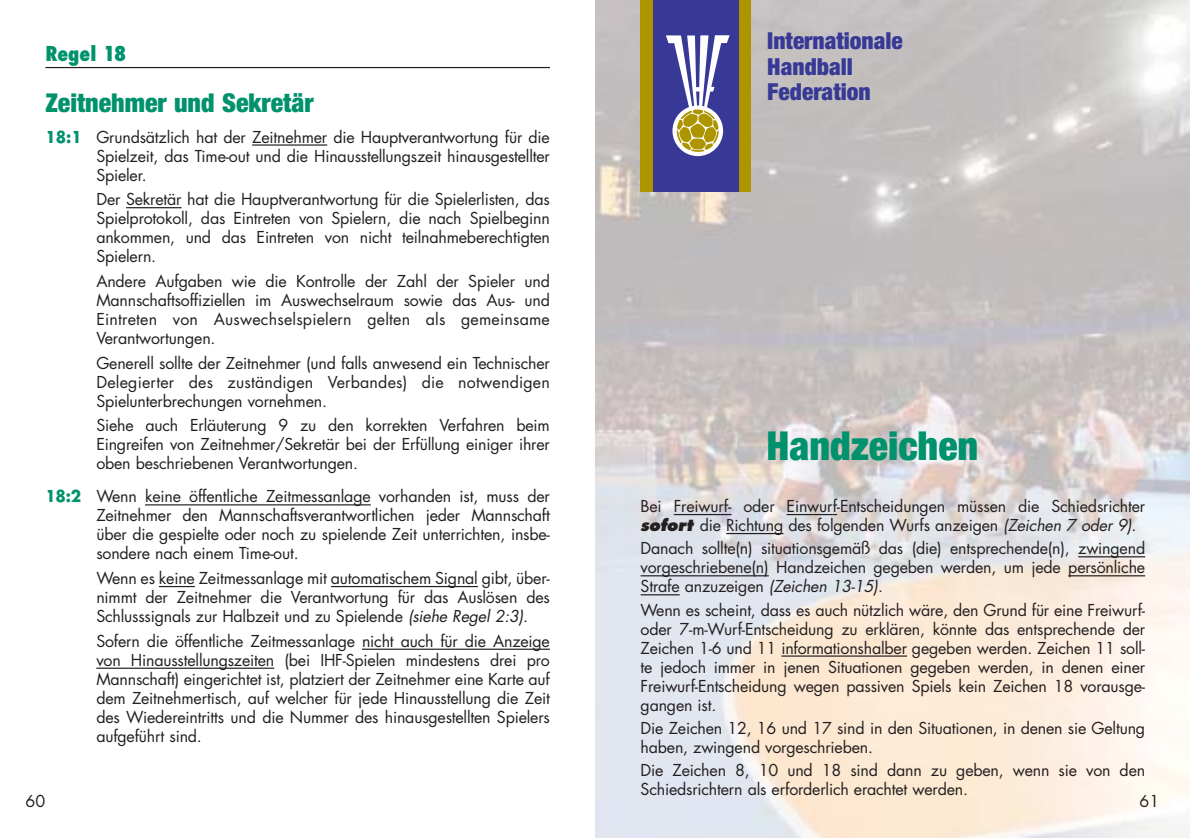
<style>
.page{position:relative;width:1190px;height:838px;background:#fff}
.page>*{position:absolute;margin:0;border:0;box-sizing:border-box;transform-origin:0 0}
.t1{font:900 condensed 40px "Helvetica Neue";color:#00926d}
.t2{font:900 condensed 26px "Helvetica Neue";color:#00926d}
.t3{font:900 condensed 23.4px/25.6px "Helvetica Neue";color:#383996}
.t4{font:800 condensed 20px "Futura";color:#00926d}
.t5{font:16px/19px "Futura";letter-spacing:-.01em;color:#231f20;text-align:justify}
.s1{font-weight:700;color:#00926d}
.s2{font-style:italic}
.s3{font-weight:800;font-style:italic}
</style>
<div class="page">
<img style="left:595px;top:0;width:595px;height:838px">
<div style="left:641px;top:0;width:110px;height:192px;background:#ad9500"></div>
<div style="left:654px;top:0;width:85px;height:192px;background:#383996"></div>
<svg style="left:666px;top:35px;width:64px;height:121px"></svg>
<hr style="left:674px;top:514px;width:50px;height:1px;background:#231f20">
<hr style="left:787px;top:514px;width:46px;height:1px;background:#231f20">
<hr style="left:726px;top:533px;width:57px;height:1px;background:#231f20">
<hr style="left:1078px;top:556px;width:67px;height:1px;background:#231f20">
<hr style="left:641px;top:575px;width:128px;height:1px;background:#231f20">
<hr style="left:1068px;top:575px;width:77px;height:1px;background:#231f20">
<hr style="left:641px;top:594px;width:39px;height:1px;background:#231f20">
<hr style="left:781px;top:655px;width:31px;height:2px;background:#231f20">
<hr style="left:812px;top:655px;width:95px;height:2px;background:#231f20">
<hr style="left:45px;top:67px;width:505px;height:1px;background:#231f20">
<hr style="left:252px;top:144px;width:75px;height:2px;background:#231f20">
<hr style="left:126px;top:207px;width:56px;height:1px;background:#231f20">
<hr style="left:145px;top:504px;width:226px;height:1px;background:#231f20">
<hr style="left:159px;top:586px;width:36px;height:1px;background:#231f20">
<hr style="left:331px;top:586px;width:147px;height:1px;background:#231f20">
<hr style="left:362px;top:649px;width:188px;height:1px;background:#231f20">
<hr style="left:96px;top:668px;width:178px;height:1px;background:#231f20">
<p class="t4" style="left:45px;top:45px;width:82px">Regel 18</p>
<h2 class="t2" style="left:45px;top:94px;width:270px">Zeitnehmer und Sekretär</h2>
<p class="t5" style="left:96px;top:129px;width:455px;text-indent:-51px"><span class="s1">18:1</span> Grundsätzlich hat der Zeitnehmer die Hauptverantwortung für die Spielzeit, das Time-out und die Hinausstellungszeit hinausgestellter Spieler.</p>
<p class="t5" style="left:96px;top:191px;width:455px">Der Sekretär hat die Hauptverantwortung für die Spielerlisten, das Spielprotokoll, das Eintreten von Spielern, die nach Spielbeginn ankommen, und das Eintreten von nicht teilnahmeberechtigten Spielern.</p>
<p class="t5" style="left:96px;top:273px;width:455px">Andere Aufgaben wie die Kontrolle der Zahl der Spieler und Mannschaftsoffiziellen im Auswechselraum sowie das Aus- und Eintreten von Auswechselspielern gelten als gemeinsame Verantwortungen.</p>
<p class="t5" style="left:96px;top:355px;width:455px">Generell sollte der Zeitnehmer (und falls anwesend ein Technischer Delegierter des zuständigen Verbandes) die notwendigen Spielunterbrechungen vornehmen.</p>
<p class="t5" style="left:96px;top:417px;width:455px">Siehe auch Erläuterung 9 zu den korrekten Verfahren beim Eingreifen von Zeitnehmer/Sekretär bei der Erfüllung einiger ihrer oben beschriebenen Verantwortungen.</p>
<p class="t5" style="left:96px;top:488px;width:455px;text-indent:-51px"><span class="s1">18:2</span> Wenn keine öffentliche Zeitmessanlage vorhanden ist, muss der Zeitnehmer den Mannschaftsverantwortlichen jeder Mannschaft über die gespielte oder noch zu spielende Zeit unterrichten, insbe&shy;sondere nach einem Time-out.</p>
<p class="t5" style="left:96px;top:570px;width:455px">Wenn es keine Zeitmessanlage mit automatischem Signal gibt, über&shy;nimmt der Zeitnehmer die Verantwortung für das Auslösen des Schlusssignals zur Halbzeit und zu Spielende <span class="s2">(siehe Regel 2:3)</span>.</p>
<p class="t5" style="left:96px;top:633px;width:455px">Sofern die öffentliche Zeitmessanlage nicht auch für die Anzeige von Hinausstellungszeiten (bei IHF-Spielen mindestens drei pro Mannschaft) eingerichtet ist, platziert der Zeitnehmer eine Karte auf dem Zeitnehmertisch, auf welcher für jede Hinausstellung die Zeit des Wiedereintritts und die Nummer des hinausgestellten Spielers aufgeführt sind.</p>
<p class="t5" style="left:26px;top:793px;width:21px">60</p>
<h3 class="t3" style="left:767px;top:30px;width:137px">Internationale<br>Handball<br>Federation</h3>
<h1 class="t1" style="left:767px;top:432px;width:213px">Handzeichen</h1>
<p class="t5" style="left:641px;top:498px;width:506px">Bei Freiwurf- oder Einwurf-Entscheidungen müssen die Schiedsrichter <span class="s3">sofort</span> die Richtung des folgenden Wurfs anzeigen <span class="s2">(Zeichen 7 oder 9)</span>.</p>
<p class="t5" style="left:641px;top:540px;width:506px">Danach sollte(n) situationsgemäß das (die) entsprechende(n), zwingend vorgeschriebene(n) Handzeichen gegeben werden, um jede persönliche Strafe anzuzeigen <span class="s2">(Zeichen 13-15)</span>.</p>
<p class="t5" style="left:641px;top:602px;width:506px">Wenn es scheint, dass es auch nützlich wäre, den Grund für eine Freiwurf&shy;oder 7-m-Wurf-Entscheidung zu erklären, könnte das entsprechende der Zeichen 1-6 und 11 informationshalber gegeben werden. Zeichen 11 soll&shy;te jedoch immer in jenen Situationen gegeben werden, in denen einer Freiwurf-Entscheidung wegen passiven Spiels kein Zeichen 18 vorausge&shy;gangen ist.</p>
<p class="t5" style="left:641px;top:720px;width:506px">Die Zeichen 12, 16 und 17 sind in den Situationen, in denen sie Geltung haben, zwingend vorgeschrieben.</p>
<p class="t5" style="left:641px;top:762px;width:506px">Die Zeichen 8, 10 und 18 sind dann zu geben, wenn sie von den<br>Schiedsrichtern als erforderlich erachtet werden.</p>
<p class="t5" style="left:1140px;top:793px;width:21px">61</p>
</div>
